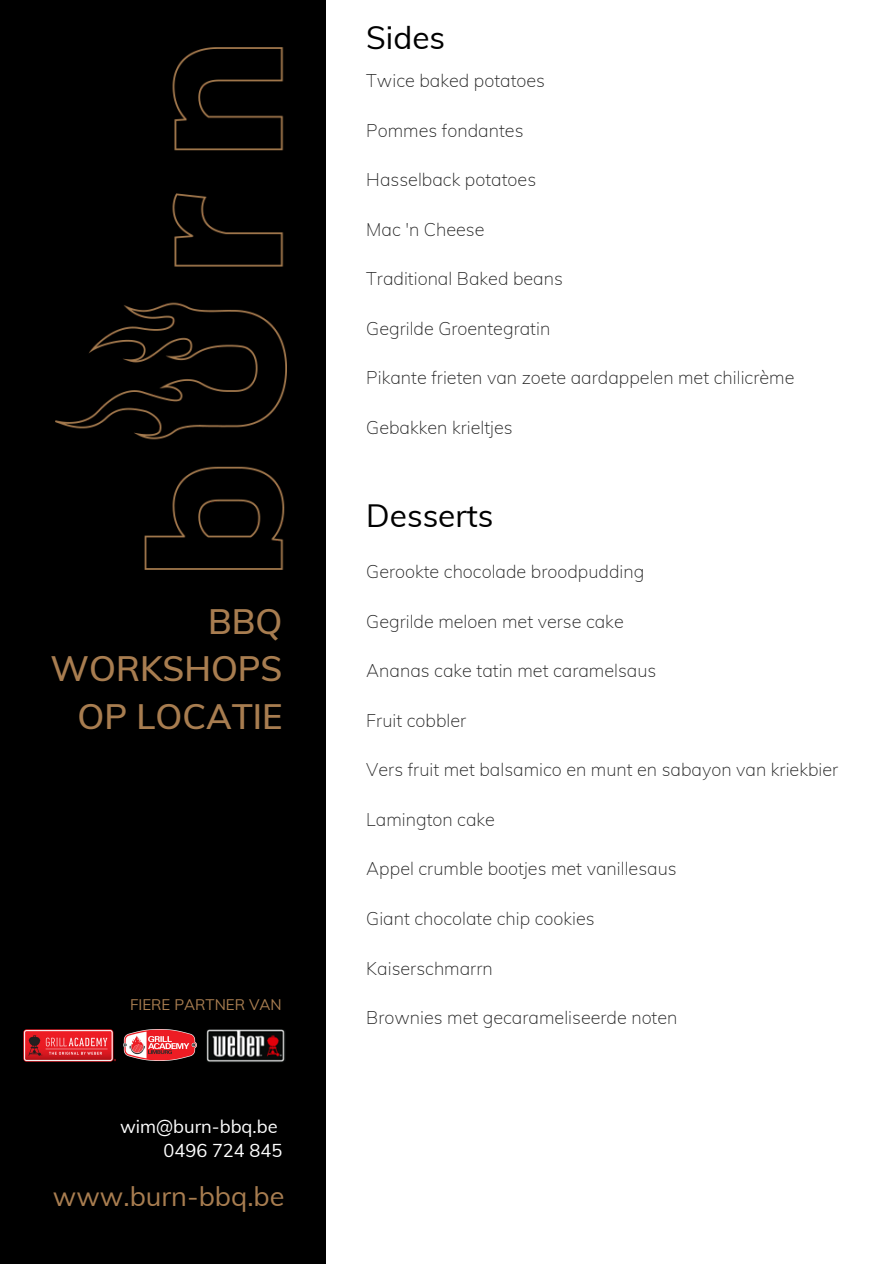
<style>
.page{position:relative;width:894px;height:1264px;background:#fff}
.page>*{position:absolute;margin:0;border:0;box-sizing:border-box;transform-origin:0 0}
.t1{font:600 34.5px/47.2px "Muli";color:#a87d50;text-align:right}
.t2{font:31.5px "Muli";color:#000}
.t3{font:27px "Muli";color:#a87d50}
.t4{font:18.15px/23.7px "Muli";color:#fff;text-align:right}
.t5{font:200 18px "Muli";color:#222}
.t6{font:15px "Muli";color:#a87d50}
</style>
<div class="page">
<div style="left:0;top:0;width:325px;height:1263px;background:#000"></div>
<img style="left:55px;top:47px;width:232px;height:523px">
<img style="left:23px;top:1029px;width:92px;height:33px">
<img style="left:124px;top:1029px;width:73px;height:31px">
<img style="left:207px;top:1029px;width:78px;height:33px">
<h1 class="t1" style="left:51px;top:597px;width:233px">BBQ<br>WORKSHOPS<br>OP LOCATIE</h1>
<p class="t6" style="left:130px;top:994px;width:153px">FIERE PARTNER VAN</p>
<p class="t4" style="left:120px;top:1114px;width:164px">wim@burn-bbq.be<br>0496 724 845</p>
<h3 class="t3" style="left:53px;top:1178px;width:233px">www.burn-bbq.be</h3>
<h2 class="t2" style="left:366px;top:17px;width:80px">Sides</h2>
<p class="t5" style="left:366px;top:69px;width:180px">Twice baked potatoes</p>
<p class="t5" style="left:366px;top:118px;width:159px">Pommes fondantes</p>
<p class="t5" style="left:366px;top:168px;width:171px">Hasselback potatoes</p>
<p class="t5" style="left:366px;top:217px;width:120px">Mac 'n Cheese</p>
<p class="t5" style="left:366px;top:267px;width:198px">Traditional Baked beans</p>
<p class="t5" style="left:366px;top:317px;width:185px">Gegrilde Groentegratin</p>
<p class="t5" style="left:366px;top:366px;width:429px">Pikante frieten van zoete aardappelen met chilicrème</p>
<p class="t5" style="left:366px;top:416px;width:148px">Gebakken krieltjes</p>
<h2 class="t2" style="left:366px;top:495px;width:129px">Desserts</h2>
<p class="t5" style="left:366px;top:560px;width:279px">Gerookte chocolade broodpudding</p>
<p class="t5" style="left:366px;top:609px;width:259px">Gegrilde meloen met verse cake</p>
<p class="t5" style="left:366px;top:659px;width:291px">Ananas cake tatin met caramelsaus</p>
<p class="t5" style="left:366px;top:708px;width:101px">Fruit cobbler</p>
<p class="t5" style="left:366px;top:758px;width:473px">Vers fruit met balsamico en munt en sabayon van kriekbier</p>
<p class="t5" style="left:366px;top:807px;width:130px">Lamington cake</p>
<p class="t5" style="left:366px;top:857px;width:312px">Appel crumble bootjes met vanillesaus</p>
<p class="t5" style="left:366px;top:906px;width:230px">Giant chocolate chip cookies</p>
<p class="t5" style="left:366px;top:956px;width:128px">Kaiserschmarrn</p>
<p class="t5" style="left:366px;top:1006px;width:312px">Brownies met gecarameliseerde noten</p>
</div>
